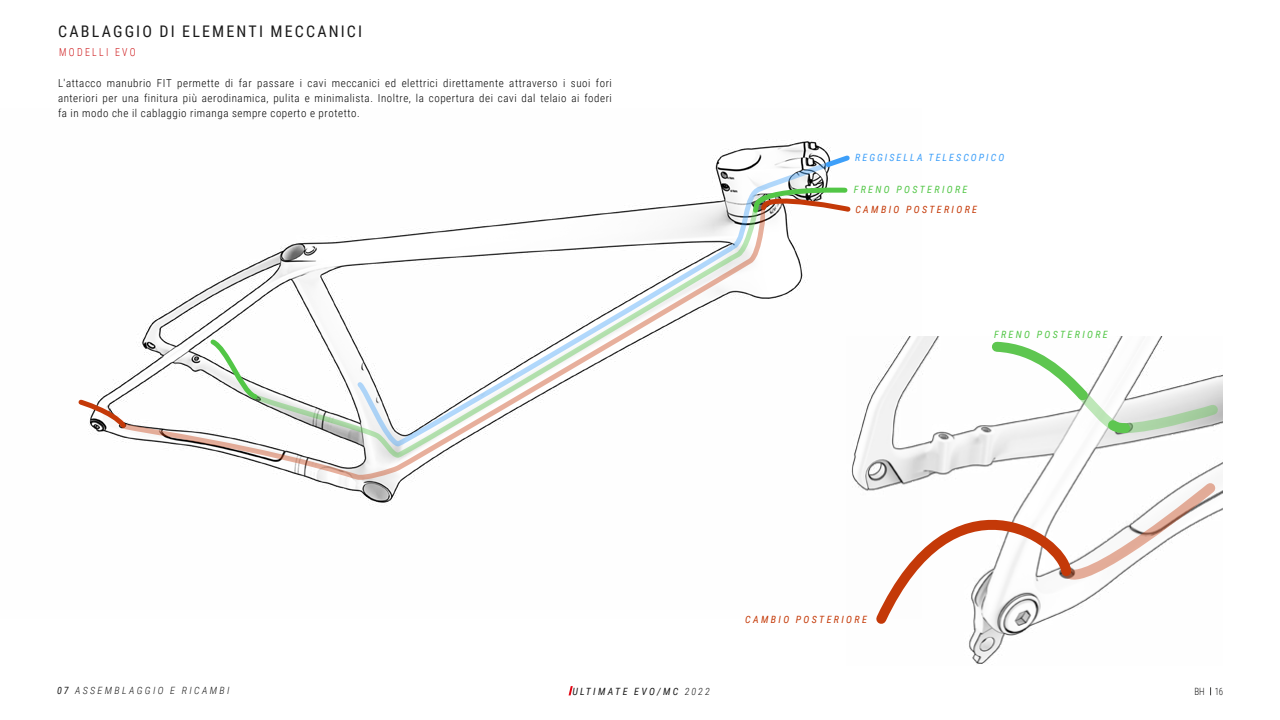
<style>
.page{position:relative;width:1280px;height:720px;background:#fff}
.page>*{position:absolute;margin:0;border:0;box-sizing:border-box;transform-origin:0 0}
.t1{font:16px "Roboto Condensed";letter-spacing:.135em;color:#1a1a1a}
.t2{font:300 11px/15px "Roboto Condensed";letter-spacing:.05em;color:#000;text-align:justify}
.t3{font:300 11px "Roboto Condensed";letter-spacing:.235em;color:#cd1719;scale:.9 1}
.t4{font:italic 10px "Roboto Condensed";letter-spacing:.235em;color:#c43907}
.t5{font:italic 10px "Roboto Condensed";letter-spacing:.235em;color:#52c646}
.t6{font:italic 300 10px "Roboto Condensed";letter-spacing:.235em;color:#1a1a1a}
.t7{font:italic 10px "Roboto Condensed";letter-spacing:.205em;color:#3d9ff9}
.t8{font:italic 10px "Roboto Condensed";letter-spacing:.235em;color:#1a1a1a}
.t9{font:300 10px "Roboto Condensed";color:#1a1a1a;scale:.9 1}
.s1{font-weight:400}
.s2{font-weight:300}
</style>
<div class="page">
<svg style="left:569px;top:686px;width:4px;height:9px"></svg>
<img style="left:851px;top:337px;width:372px;height:327px">
<svg style="left:835px;top:187px;width:16px;height:25px"></svg>
<svg style="left:116px;top:267px;width:317px;height:212px"></svg>
<svg style="left:248px;top:240px;width:202px;height:219px"></svg>
<svg style="left:206px;top:335px;width:56px;height:68px"></svg>
<svg style="left:78px;top:397px;width:52px;height:35px"></svg>
<svg style="left:868px;top:466px;width:352px;height:166px"></svg>
<svg style="left:986px;top:336px;width:237px;height:102px"></svg>
<svg style="left:825px;top:153px;width:25px;height:12px"></svg>
<svg style="left:353px;top:158px;width:482px;height:290px"></svg>
<h1 class="t1" style="left:58px;top:20px;width:305px">CABLAGGIO DI ELEMENTI MECCANICI</h1>
<p class="t3" style="left:59px;top:45px;width:87px">MODELLI EVO</p>
<p class="t2" style="left:58px;top:75px;width:555px">L'attacco manubrio FIT permette di far passare i cavi meccanici ed elettrici direttamente attraverso i suoi fori anteriori per una finitura più aerodinamica, pulita e minimalista. Inoltre, la copertura dei cavi dal telaio ai foderi fa in modo che il cablaggio rimanga sempre coperto e protetto.</p>
<p class="t7" style="left:855px;top:151px;width:151px">REGGISELLA TELESCOPICO</p>
<p class="t5" style="left:854px;top:182px;width:115px">FRENO POSTERIORE</p>
<p class="t4" style="left:855px;top:203px;width:123px">CAMBIO POSTERIORE</p>
<p class="t5" style="left:994px;top:327px;width:115px">FRENO POSTERIORE</p>
<p class="t4" style="left:745px;top:612px;width:123px">CAMBIO POSTERIORE</p>
<p class="t6" style="left:57px;top:684px;width:174px"><span class="s1">07</span> ASSEMBLAGGIO E RICAMBI</p>
<p class="t8" style="left:572px;top:685px;width:139px">ULTIMATE EVO/MC <span class="s2">2022</span></p>
<p class="t9" style="left:1194px;top:685px;width:34px">BH 16</p>
</div>
